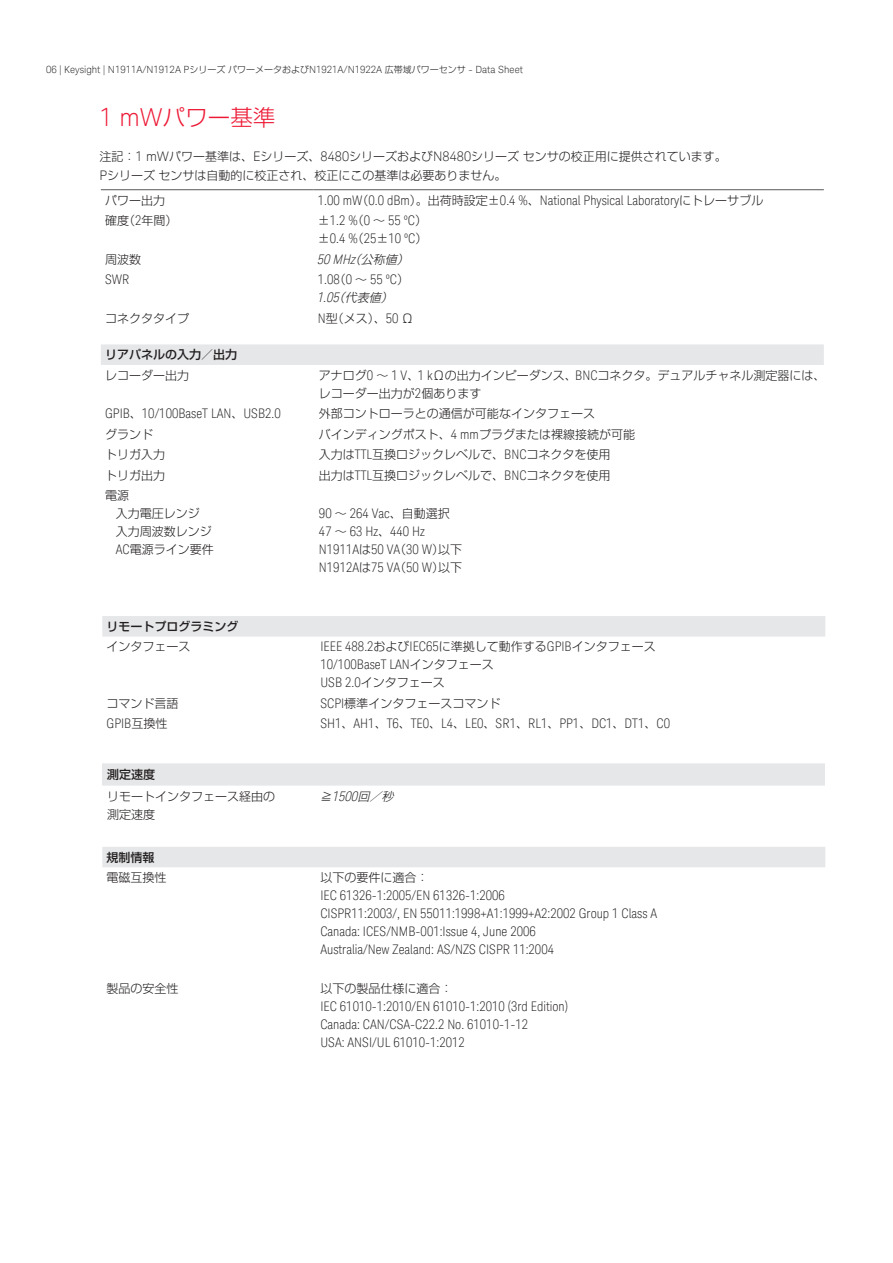
<style>
.page{position:relative;width:893px;height:1263px;background:#fff}
.page>*{position:absolute;margin:0;border:0;box-sizing:border-box;transform-origin:0 0}
.t1{font:300 22.5px "Shin Go Pro";color:#ed1a36}
.t2{font:300 condensed 13.2px/18px "Keysight Sans";color:#231f20}
.t3{font:italic 300 condensed 13.2px "Keysight Sans";color:#231f20}
.t4{font:300 12px/18px "Shin Go Pro";color:#231f20}
.t5{font:500 12px "Shin Go Pro";color:#231f20}
.t6{font:italic 300 12px "Shin Go Pro";color:#231f20}
.t7{font:300 9.9px "Keysight Sans";color:#231f20}
.s1{font-family:"Shin Go Pro";font-size:9px}
.s2{font-family:"Keysight Sans";font-size:24.75px}
.s3{font-family:"Keysight Sans";font-size:13.2px}
.s4{font-family:"Shin Go Pro";font-stretch:normal;font-size:12px}
.s5{font-family:"Keysight Sans";font-stretch:condensed;font-size:13.2px}
</style>
<div class="page">
<hr style="left:101px;top:189px;width:213px;height:1px;background:#57585a">
<hr style="left:314px;top:189px;width:510px;height:1px;background:#57585a">
<div style="left:101px;top:344px;width:723px;height:21px;background:#e6e7e9"></div>
<div style="left:102px;top:616px;width:723px;height:21px;background:#e6e7e9"></div>
<svg style="left:102px;top:763px;width:723px;height:23px;background:#e6e7e9"></svg>
<div style="left:102px;top:847px;width:723px;height:20px;background:#e6e7e9"></div>
<p class="t7" style="left:46px;top:63px;width:478px">06 | Keysight | N1911A/N1912A P<span class="s1">シリーズパワーメータおよび</span>N1921A/N1922A <span class="s1">広帯域パワーセンサ</span> - Data Sheet</p>
<h1 class="t1" style="left:99px;top:99px;width:177px"><span class="s2">1 mW</span>パワー基準</h1>
<p class="t4" style="left:99px;top:145px;width:629px;line-height:19.5px">注記：<span class="s3">1 mW</span>パワー基準は、<span class="s3">E</span>シリーズ、<span class="s3">8480</span>シリーズおよび<span class="s3">N8480</span>シリーズセンサの校正用に提供されています。<br><span class="s3">P</span>シリーズセンサは自動的に校正され、校正にこの基準は必要ありません。</p>
<p class="t4" style="left:105px;top:190px;width:61px">パワー出力</p>
<p class="t2" style="left:318px;top:191px;width:447px">1.00 mW<span class="s4">（</span>0.0 dBm<span class="s4">）。出荷時設定±</span>0.4 %<span class="s4">、</span>National Physical Laboratory<span class="s4">にトレーサブル</span></p>
<p class="t4" style="left:105px;top:210px;width:74px">確度（<span class="s5">2</span>年間）</p>
<p class="t2" style="left:318px;top:211px;width:111px"><span class="s4">±</span>1.2 %<span class="s4">（</span>0 <span class="s4">～</span> 55 ºC<span class="s4">）±</span>0.4 %<span class="s4">（</span>25<span class="s4">±</span>10 ºC<span class="s4">）</span></p>
<p class="t4" style="left:105px;top:249px;width:37px">周波数</p>
<p class="t3" style="left:317px;top:251px;width:97px">50MHz<span class="s4">（公称値）</span></p>
<p class="t2" style="left:105px;top:270px;width:26px">SWR</p>
<p class="t2" style="left:318px;top:270px;width:93px">1.08<span class="s4">（</span>0 <span class="s4">～</span> 55 ºC<span class="s4">）</span></p>
<p class="t6" style="left:317px;top:288px;width:81px"><span class="s5">1.05</span>（代表値）</p>
<p class="t4" style="left:105px;top:308px;width:85px">コネクタタイプ</p>
<p class="t4" style="left:318px;top:308px;width:97px"><span class="s5">N</span>型（メス）、<span class="s5">50</span> Ω</p>
<p class="t5" style="left:105px;top:345px;width:134px">リアパネルの入力／出力</p>
<p class="t4" style="left:105px;top:365px;width:85px">レコーダー出力</p>
<p class="t4" style="left:319px;top:365px;width:508px">アナログ<span class="s5">0</span> ～ <span class="s5">1 V</span>、<span class="s5">1 k</span>Ωの出力インピーダンス、<span class="s5">BNC</span>コネクタ。デュアルチャネル測定器には、レコーダー出力が<span class="s5">2</span>個あります</p>
<p class="t2" style="left:105px;top:405px;width:177px">GPIB<span class="s4">、</span>10/100BaseT LAN<span class="s4">、</span>USB2.0</p>
<p class="t4" style="left:319px;top:403px;width:277px">外部コントローラとの通信が可能なインタフェース</p>
<p class="t4" style="left:105px;top:424px;width:49px">グランド</p>
<p class="t4" style="left:319px;top:424px;width:318px">バインディングポスト、<span class="s5">4 mm</span>プラグまたは裸線接続が可能</p>
<p class="t4" style="left:105px;top:444px;width:61px">トリガ入力</p>
<p class="t4" style="left:319px;top:444px;width:293px">入力は<span class="s5">TTL</span>互換ロジックレベルで、<span class="s5">BNC</span>コネクタを使用</p>
<p class="t4" style="left:105px;top:465px;width:61px">トリガ出力</p>
<p class="t4" style="left:319px;top:465px;width:293px">出力は<span class="s5">TTL</span>互換ロジックレベルで、<span class="s5">BNC</span>コネクタを使用</p>
<p class="t4" style="left:116px;top:485px;width:99px;text-indent:-11px">電源<br>入力電圧レンジ入力周波数レンジ<br><span class="s5">AC</span>電源ライン要件</p>
<p class="t2" style="left:319px;top:505px;width:145px">90 <span class="s4">～</span> 264 Vac<span class="s4">、自動選択<br></span>47 <span class="s4">～</span> 63 Hz<span class="s4">、</span>440 Hz<br>N1911A<span class="s4">は</span>50 VA<span class="s4">（</span>30 W<span class="s4">）以下<br></span>N1912A<span class="s4">は</span>75 VA<span class="s4">（</span>50 W<span class="s4">）以下</span></p>
<p class="t5" style="left:107px;top:616px;width:133px">リモートプログラミング</p>
<p class="t4" style="left:107px;top:636px;width:85px">インタフェース</p>
<p class="t4" style="left:320px;top:636px;width:337px"><span class="s5">IEEE 488.2</span>および<span class="s5">IEC65</span>に準拠して動作する<span class="s5">GPIB</span>インタフェース</p>
<p class="t2" style="left:320px;top:656px;width:175px">10/100BaseT LAN<span class="s4">インタフェース</span></p>
<p class="t4" style="left:320px;top:672px;width:126px"><span class="s5">USB 2.0</span>インタフェース</p>
<p class="t4" style="left:107px;top:693px;width:73px">コマンド言語</p>
<p class="t4" style="left:320px;top:693px;width:181px"><span class="s5">SCPI</span>標準インタフェースコマンド</p>
<p class="t2" style="left:107px;top:715px;width:62px">GPIB<span class="s4">互換性</span></p>
<p class="t2" style="left:320px;top:715px;width:351px">SH1<span class="s4">、</span>AH1<span class="s4">、</span>T6<span class="s4">、</span>TE0<span class="s4">、</span>L4<span class="s4">、</span>LE0<span class="s4">、</span>SR1<span class="s4">、</span>RL1<span class="s4">、</span>PP1<span class="s4">、</span>DC1<span class="s4">、</span>DT1<span class="s4">、</span>C0</p>
<p class="t5" style="left:107px;top:765px;width:49px">測定速度</p>
<p class="t4" style="left:107px;top:786px;width:169px">リモートインタフェース経由の測定速度</p>
<p class="t6" style="left:320px;top:787px;width:79px">≧<span class="s5">1500</span>回／秒</p>
<p class="t5" style="left:107px;top:847px;width:49px">規制情報</p>
<p class="t4" style="left:107px;top:867px;width:61px">電磁互換性</p>
<p class="t4" style="left:320px;top:867px;width:109px">以下の要件に適合：</p>
<p class="t2" style="left:320px;top:886px;width:338px">IEC 61326-1:2005/EN 61326-1:2006<br>CISPR11:2003/, EN 55011:1998+A1:1999+A2:2002 Group 1 Class A Canada: ICES/NMB-001:Issue 4, June 2006<br>Australia/New Zealand: AS/NZS CISPR 11:2004</p>
<p class="t4" style="left:107px;top:978px;width:73px">製品の安全性</p>
<p class="t4" style="left:320px;top:978px;width:133px">以下の製品仕様に適合：</p>
<p class="t2" style="left:320px;top:997px;width:249px">IEC 61010-1:2010/EN 61010-1:2010 (3rd Edition)<br>Canada: CAN/CSA-C22.2 No. 61010-1-12<br>USA: ANSI/UL 61010-1:2012</p>
</div>
